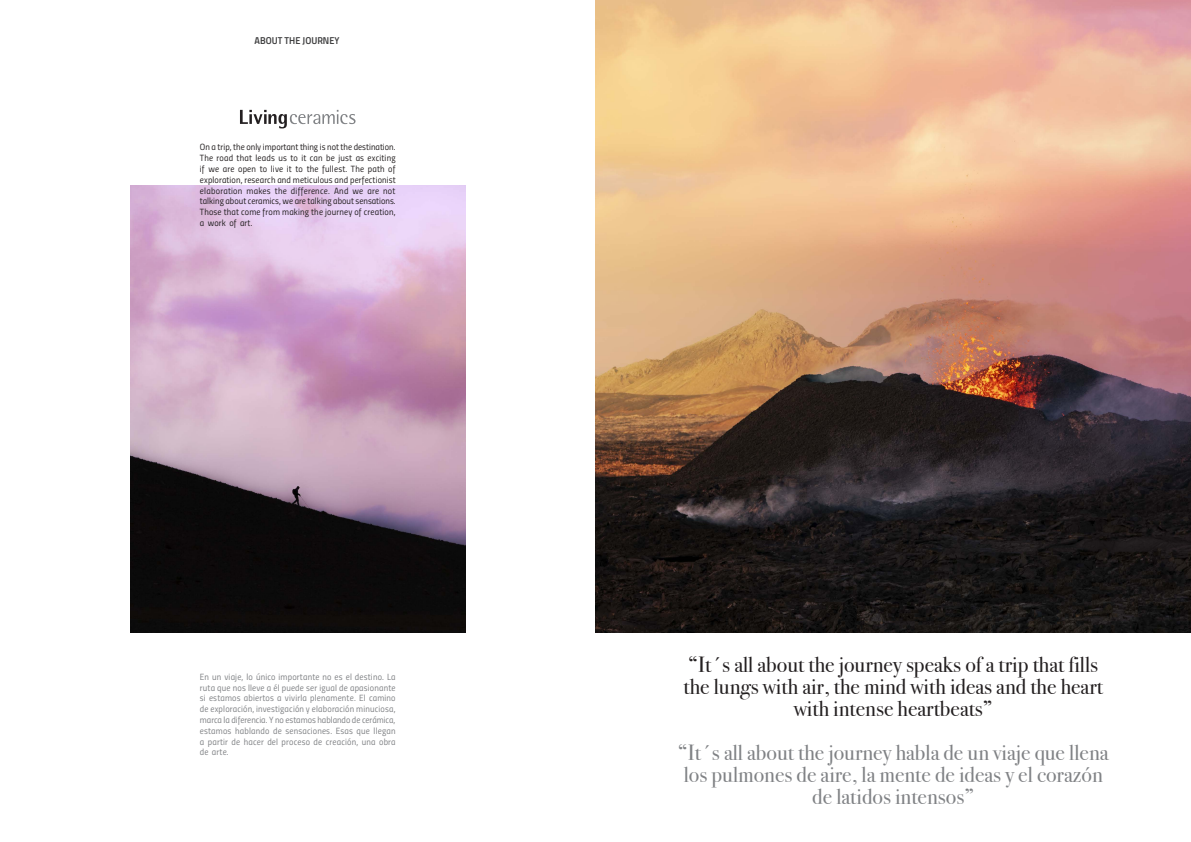
<style>
.page{position:relative;width:1191px;height:842px;background:#fff}
.page>*{position:absolute;margin:0;border:0;box-sizing:border-box;transform-origin:0 0}
.t1{font:22px/22px "Bodoni Svty Two ITCTT";color:#231f20;text-align:center}
.t2{font:22px/22px "Bodoni Svty Two ITCTT";color:#808285;text-align:center}
.t3{font:10px "Titillium Semibold Upright";color:#3e3e3f}
.t4{font:9px/10.8px "Titillium Regular Upright";letter-spacing:.02em;color:#231f20;text-align:justify}
.t5{font:9px/10.8px "Titillium Regular Upright";letter-spacing:.02em;color:#808285;text-align:justify}
</style>
<div class="page">
<svg style="left:240px;top:110px;width:115px;height:18px"></svg>
<img style="left:130px;top:186px;width:335px;height:446px">
<img style="left:595px;top:0;width:596px;height:633px">
<p class="t3" style="left:254px;top:32px;width:86px">ABOUT THE JOURNEY</p>
<p class="t4" style="left:200px;top:141px;width:197px">On a trip, the only important thing is not the destination.<br>The road that leads us to it can be just as exciting if we are open to live it to the fullest. The path of exploration, research and meticulous and perfectionist elaboration makes the difference. And we are not talking about ceramics, we are talking about sensations.<br>Those that come from making the journey of creation, a work of art.</p>
<p class="t5" style="left:200px;top:671px;width:197px">En un viaje, lo único importante no es el destino. La ruta que nos lleve a él puede ser igual de apasionante si estamos abiertos a vivirla plenamente. El camino de exploración, investigación y elaboración minuciosa, marca la diferencia. Y no estamos hablando de cerámica, estamos hablando de sensaciones. Esas que llegan a partir de hacer del proceso de creación, una obra de arte.</p>
<p class="t1" style="left:683px;top:651px;width:421px">“It´s all about the journey speaks of a trip that fills the lungs with air, the mind with ideas and the heart with intense heartbeats”</p>
<p class="t2" style="left:678px;top:739px;width:432px">“It´s all about the journey habla de un viaje que llena los pulmones de aire, la mente de ideas y el corazón de latidos intensos”</p>
</div>
